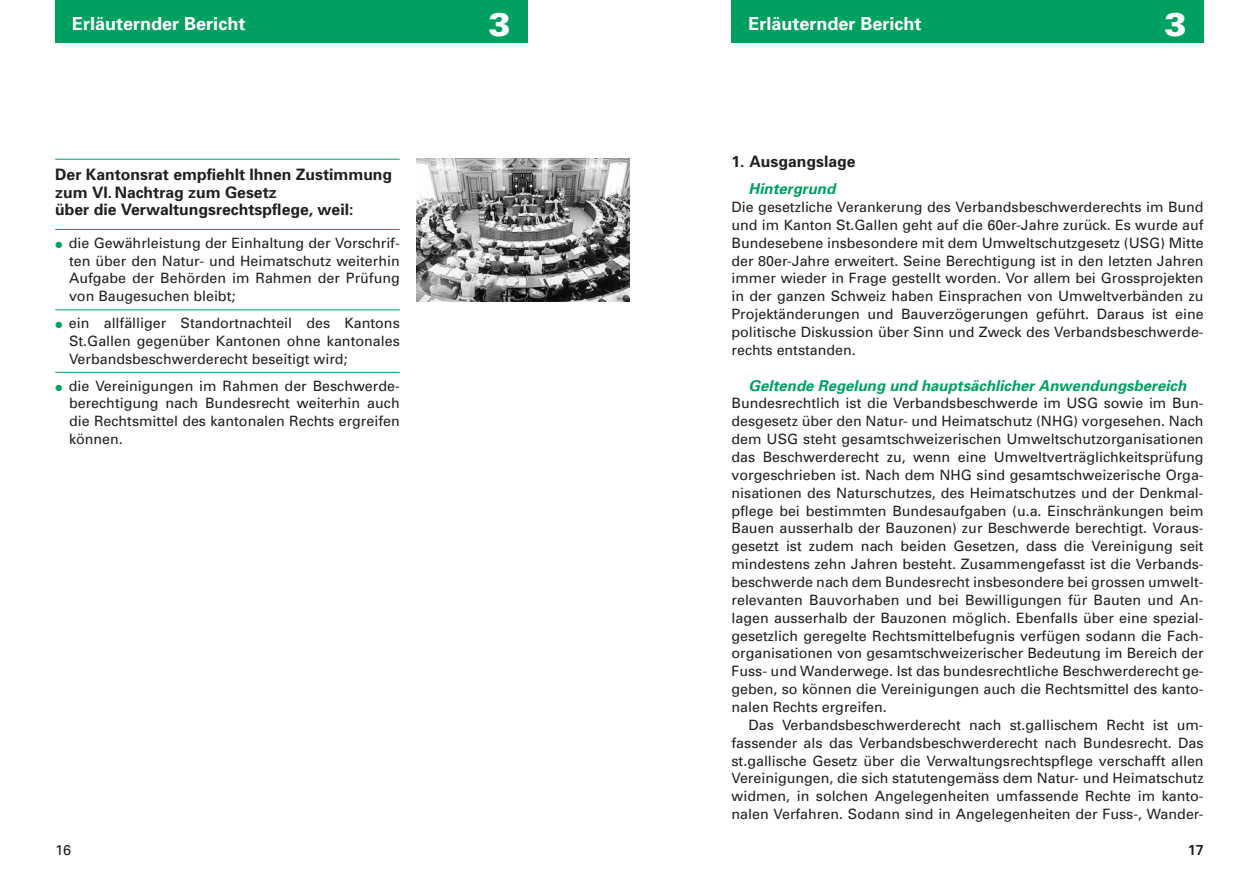
<style>
.page{position:relative;width:1259px;height:893px;background:#fff}
.page>*{position:absolute;margin:0;border:0;box-sizing:border-box;transform-origin:0 0}
.t1{font:900 33px "Univers";color:#fff}
.t2{font:700 18px "Univers";color:#fff}
.t3{font:700 15.75px/17.9px "Univers";color:#231f20}
.t4{font:italic 700 15px "Univers";color:#00a160}
.t5{font:14.25px/17.9px "Univers";color:#231f20;text-align:justify}
.s1{font-family:"European Pi Three";font-size:9px;color:#00a160}
</style>
<div class="page">
<div style="left:55px;top:0;width:472px;height:43px;background:#00a160"></div>
<div style="left:731px;top:0;width:472px;height:43px;background:#00a160"></div>
<hr style="left:55px;top:159px;width:345px;height:1px;background:#00a160">
<hr style="left:55px;top:229px;width:345px;height:1px;background:#00a160">
<hr style="left:55px;top:309px;width:345px;height:1px;background:#00a160">
<hr style="left:55px;top:372px;width:345px;height:1px;background:#00a160">
<img style="left:417px;top:159px;width:212px;height:143px">
<p class="t2" style="left:72px;top:17px;width:175px">Erläuternder Bericht</p>
<p class="t3" style="left:55px;top:167px;width:338px">Der Kantonsrat empfiehlt Ihnen Zustimmung zum VI. Nachtrag zum Gesetz<br>über die Verwaltungsrechtspflege, weil:</p>
<p class="t5" style="left:69px;top:235px;width:332px;text-indent:-14px"><span class="s1">-</span> die Gewährleistung der Einhaltung der Vorschrif&shy;ten über den Natur- und Heimatschutz weiterhin Aufgabe der Behörden im Rahmen der Prüfung von Baugesuchen bleibt;</p>
<p class="t5" style="left:69px;top:315px;width:332px;text-indent:-14px"><span class="s1">-</span> ein allfälliger Standortnachteil des Kantons St.Gallen gegenüber Kantonen ohne kantonales Verbandsbeschwerderecht beseitigt wird;</p>
<p class="t5" style="left:69px;top:378px;width:332px;text-indent:-14px"><span class="s1">-</span> die Vereinigungen im Rahmen der Beschwerde&shy;berechtigung nach Bundesrecht weiterhin auch die Rechtsmittel des kantonalen Rechts ergreifen können.</p>
<h1 class="t1" style="left:488px;top:12px;width:24px">3</h1>
<p class="t5" style="left:55px;top:842px;width:17px">16</p>
<p class="t2" style="left:748px;top:17px;width:175px">Erläuternder Bericht</p>
<h1 class="t1" style="left:1164px;top:12px;width:24px">3</h1>
<p class="t3" style="left:731px;top:154px;width:125px">1. Ausgangslage</p>
<p class="t4" style="left:748px;top:183px;width:91px">Hintergrund</p>
<p class="t5" style="left:731px;top:199px;width:474px">Die gesetzliche Verankerung des Verbandsbeschwerderechts im Bund und im Kanton St.Gallen geht auf die 60er-Jahre zurück. Es wurde auf Bundesebene insbesondere mit dem Umweltschutzgesetz (USG) Mitte der 80er-Jahre erweitert. Seine Berechtigung ist in den letzten Jahren immer wieder in Frage gestellt worden. Vor allem bei Grossprojekten in der ganzen Schweiz haben Einsprachen von Umweltverbänden zu Projektänderungen und Bauverzögerungen geführt. Daraus ist eine politische Diskussion über Sinn und Zweck des Verbandsbeschwerde&shy;rechts entstanden.</p>
<p class="t4" style="left:748px;top:380px;width:442px">Geltende Regelung und hauptsächlicher Anwendungsbereich</p>
<p class="t5" style="left:731px;top:396px;width:474px">Bundesrechtlich ist die Verbandsbeschwerde im USG sowie im Bun&shy;desgesetz über den Natur- und Heimatschutz (NHG) vorgesehen. Nach dem USG steht gesamtschweizerischen Umweltschutzorganisationen das Beschwerderecht zu, wenn eine Umweltverträglichkeitsprüfung vorgeschrieben ist. Nach dem NHG sind gesamtschweizerische Orga&shy;nisationen des Naturschutzes, des Heimatschutzes und der Denkmal&shy;pflege bei bestimmten Bundesaufgaben (u.a. Einschränkungen beim Bauen ausserhalb der Bauzonen) zur Beschwerde berechtigt. Voraus&shy;gesetzt ist zudem nach beiden Gesetzen, dass die Vereinigung seit mindestens zehn Jahren besteht. Zusammengefasst ist die Verbands&shy;beschwerde nach dem Bundesrecht insbesondere bei grossen umwelt&shy;relevanten Bauvorhaben und bei Bewilligungen für Bauten und An&shy;lagen ausserhalb der Bauzonen möglich. Ebenfalls über eine spezial&shy;gesetzlich geregelte Rechtsmittelbefugnis verfügen sodann die Fach&shy;organisationen von gesamtschweizerischer Bedeutung im Bereich der Fuss- und Wanderwege. Ist das bundesrechtliche Beschwerderecht ge&shy;geben, so können die Vereinigungen auch die Rechtsmittel des kanto&shy;nalen Rechts ergreifen.</p>
<p class="t5" style="left:731px;top:717px;width:474px;text-indent:17px">Das Verbandsbeschwerderecht nach st.gallischem Recht ist um&shy;fassender als das Verbandsbeschwerderecht nach Bundesrecht. Das st.gallische Gesetz über die Verwaltungsrechtspflege verschafft allen Vereinigungen, die sich statutengemäss dem Natur- und Heimatschutz widmen, in solchen Angelegenheiten umfassende Rechte im kanto&shy;nalen Verfahren. Sodann sind in Angelegenheiten der Fuss-, Wander-</p>
<p class="t5" style="left:1187px;top:842px;width:17px">17</p>
</div>
